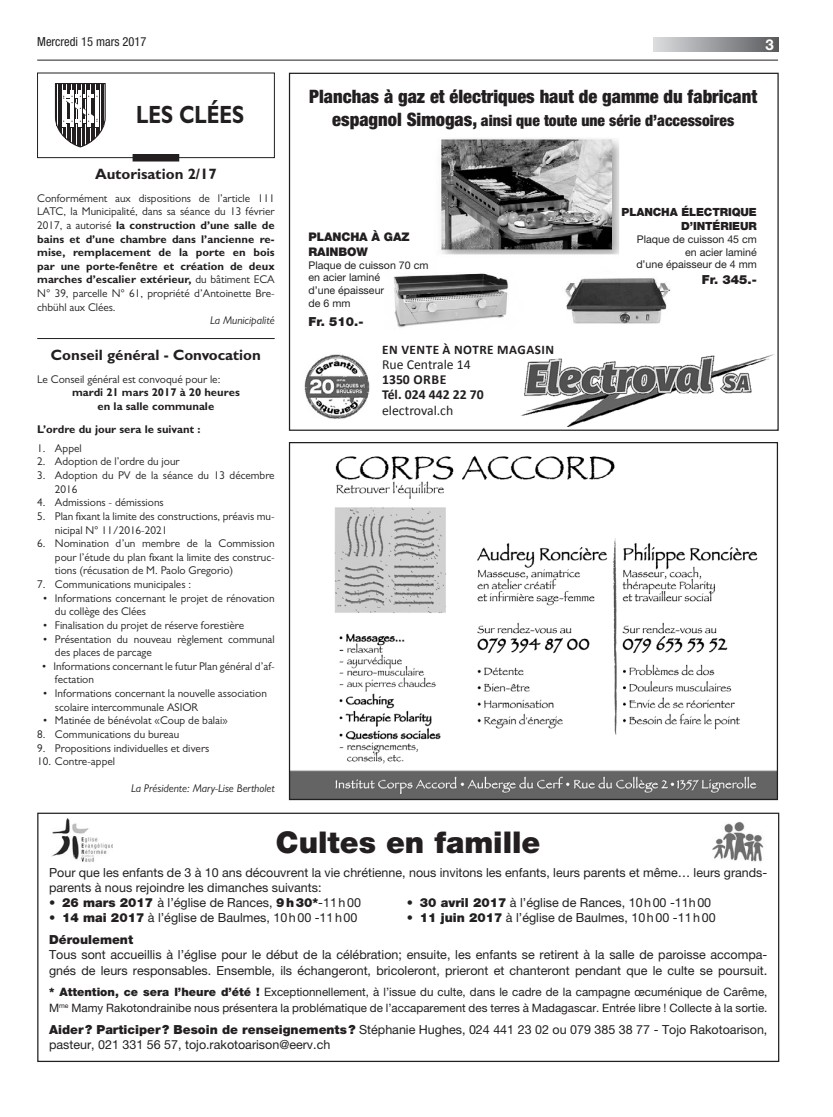
<style>
.page{position:relative;width:833px;height:1117px;background:#fff}
.page>*{position:absolute;margin:0;border:0;box-sizing:border-box;transform-origin:0 0}
.t1{font:900 30px "Helvetica Neue LT Pro";color:#231f20}
.t2{font:700 25px "Gill Sans MT Pro";color:#231f20;scale:.8 1}
.t3{font:900 condensed 18.5px "Helvetica Neue LT Pro";color:#231f20}
.t4{font:900 condensed 15.62px "Helvetica Neue LT Pro";color:#231f20}
.t5{font:700 15px "Gill Sans MT Pro";color:#231f20}
.t6{font:700 15px "Helvetica Neue LT Pro";color:#fff}
.t7{font:13.75px "Calibri";color:#231f20}
.t8{font:700 13.75px/15px "Calibri";color:#231f20}
.t9{font:700 13.12px "Calibri";letter-spacing:.04em;color:#231f20}
.t10{font:12.5px/15px "Helvetica Neue LT Pro";color:#231f20}
.t11{font:900 12.5px "Helvetica Neue LT Pro";color:#231f20}
.t12{font:condensed 12.5px "Helvetica Neue LT Pro";color:#231f20}
.t13{font:900 11.88px/15px "Helvetica Neue LT Pro";letter-spacing:-.01em;color:#231f20}
.t14{font:11.5px/15.8px "Helvetica Neue LT Pro";color:#231f20}
.t15{font:11.25px/13.6px "Gill Sans MT Pro";color:#231f20}
.t16{font:700 11.25px/13.6px "Gill Sans MT Pro";color:#231f20;text-align:center}
.t17{font:italic 11.25px "Gill Sans MT Pro";color:#231f20}
.t18{font:900 11.25px/13.8px "Helvetica Neue LT Pro";letter-spacing:-.01em;color:#231f20;text-align:right}
.t19{font:10.62px/12.8px "Helvetica Neue LT Pro";color:#231f20}
.s1{font-weight:700}
.s2{font-size:18.5px}
.s3{font-weight:900}
.s4{font-size:13.12px}
</style>
<div class="page">
<svg style="left:654px;top:37px;width:124px;height:14px;background:#9a9b9e"></svg>
<hr style="left:37px;top:60px;width:741px;height:1px;background:#231f20">
<img style="left:521px;top:354px;width:253px;height:73px">
<img style="left:304px;top:354px;width:66px;height:65px">
<img style="left:393px;top:138px;width:278px;height:190px">
<img style="left:291px;top:455px;width:485px;height:343px">
<div style="left:37px;top:812px;width:742px;height:249px;border:1px solid #231f20"></div>
<img style="left:51px;top:818px;width:61px;height:44px">
<img style="left:712px;top:821px;width:52px;height:41px">
<hr style="left:37px;top:338px;width:238px;height:1px;background:#231f20">
<svg style="left:55px;top:83px;width:51px;height:64px"></svg>
<div style="left:37px;top:73px;width:238px;height:85px;border:1px solid #231f20"></div>
<div style="left:133px;top:154px;width:46px;height:7px;background:#231f20"></div>
<p class="t12" style="left:37px;top:34px;width:111px">Mercredi 15 mars 2017</p>
<h3 class="t6" style="left:765px;top:35px;width:10px">3</h3>
<h2 class="t2" style="left:136px;top:99px;width:136px">LES CLÉES</h2>
<h3 class="t5" style="left:95px;top:165px;width:123px">Autorisation 2/17</h3>
<p class="t15" style="left:37px;top:191px;width:239px;text-align:justify">Conformément aux dispositions de l’article 111<br>LATC, la Municipalité, dans sa séance du 13 février 2017, a autorisé <span class="s1">la construction d’une salle de bains et d’une chambre dans l’ancienne re&shy;mise, remplacement de la porte en bois par une porte-fenêtre et création de deux marches d’escalier extérieur,</span> du bâtiment ECA N° 39, parcelle N° 61, propriété d’Antoinette Bre&shy;chbühl aux Clées.</p>
<p class="t17" style="left:210px;top:314px;width:66px">La Municipalité</p>
<h3 class="t5" style="left:51px;top:345px;width:212px">Conseil général - Convocation</h3>
<p class="t15" style="left:37px;top:372px;width:185px">Le Conseil général est convoqué pour le:</p>
<p class="t16" style="left:72px;top:385px;width:169px">mardi 21 mars 2017 à 20 heures en la salle communale</p>
<p class="t16" style="left:37px;top:422px;width:165px">L’ordre du jour sera le suivant :</p>
<p class="t15" style="left:37px;top:441px;width:46px">1. Appel</p>
<p class="t15" style="left:37px;top:454px;width:144px">2. Adoption de l’ordre du jour</p>
<p class="t15" style="left:55px;top:468px;width:221px;text-indent:-18px">3. Adoption du PV de la séance du 13 décembre<br>2016</p>
<p class="t15" style="left:37px;top:495px;width:128px">4. Admissions - démissions</p>
<p class="t15" style="left:55px;top:509px;width:221px;text-indent:-18px">5. Plan fixant la limite des constructions, préavis mu&shy;nicipal N° 11/2016-2021</p>
<p class="t15" style="left:55px;top:536px;width:221px;text-align:justify;text-indent:-18px">6. Nomination d’un membre de la Commission pour l’étude du plan fixant la limite des construc&shy;tions (récusation de M. Paolo Gregorio)</p>
<p class="t15" style="left:37px;top:577px;width:155px">7. Communications municipales :</p>
<p class="t15" style="left:55px;top:591px;width:221px;text-indent:-12px">• Informations concernant le projet de rénovation du collège des Clées</p>
<p class="t15" style="left:43px;top:618px;width:203px">• Finalisation du projet de réserve forestière</p>
<p class="t15" style="left:55px;top:631px;width:221px;text-indent:-12px">• Présentation du nouveau règlement communal des places de parcage</p>
<p class="t15" style="left:55px;top:659px;width:221px;text-indent:-13px">• Informations concernant le futur Plan général d’af&shy;fectation</p>
<p class="t15" style="left:55px;top:686px;width:213px;text-indent:-12px">• Informations concernant la nouvelle association scolaire intercommunale ASIOR</p>
<p class="t15" style="left:43px;top:713px;width:187px">• Matinée de bénévolat «Coup de balai»</p>
<p class="t15" style="left:37px;top:727px;width:143px">8. Communications du bureau</p>
<p class="t15" style="left:37px;top:740px;width:174px">9. Propositions individuelles et divers</p>
<p class="t15" style="left:37px;top:754px;width:79px">10. Contre-appel</p>
<p class="t17" style="left:131px;top:781px;width:145px">La Présidente: Mary-Lise Bertholet</p>
<h3 class="t3" style="left:309px;top:85px;width:449px">Planchas à gaz et électriques haut de gamme du fabricant</h3>
<h3 class="t4" style="left:332px;top:110px;width:403px"><span class="s2">espagnol Simogas,</span> ainsi que toute une série d’accessoires</h3>
<p class="t13" style="left:308px;top:229px;width:103px">PLANCHA À GAZ<br>RAINBOW</p>
<p class="t19" style="left:308px;top:258px;width:121px">Plaque de cuisson 70 cm en acier laminé<br>d’une épaisseur<br>de 6 mm</p>
<p class="t11" style="left:308px;top:313px;width:56px">Fr. 510.-</p>
<p class="t9" style="left:382px;top:342px;width:173px">EN VENTE À NOTRE MAGASIN</p>
<p class="t7" style="left:382px;top:356px;width:90px">Rue Centrale 14</p>
<p class="t8" style="left:382px;top:371px;width:103px">1350 ORBE<br>Tél. 024 442 22 70</p>
<p class="t7" style="left:382px;top:402px;width:73px">electroval.ch</p>
<p class="t18" style="left:621px;top:205px;width:137px">PLANCHA ÉLECTRIQUE<br>D’INTÉRIEUR</p>
<p class="t19" style="left:636px;top:232px;width:122px;text-align:right">Plaque de cuisson 45 cm en acier laminé<br>d’une épaisseur de 4 mm</p>
<p class="t11" style="left:702px;top:271px;width:56px">Fr. 345.-</p>
<h1 class="t1" style="left:276px;top:824px;width:266px">Cultes en famille</h1>
<p class="t10" style="left:49px;top:864px;width:720px">Pour que les enfants de 3 à 10 ans découvrent la vie chrétienne, nous invitons les enfants, leurs parents et même… leurs grands&shy;parents à nous rejoindre les dimanches suivants:</p>
<p class="t10" style="left:49px;top:894px;width:313px">• <span class="s3">26 mars 2017</span> à l’église de Rances, <span class="s3">9h30*</span>-11h00</p>
<p class="t10" style="left:407px;top:894px;width:306px">• <span class="s3">30 avril 2017</span> à l’église de Rances, 10h00 -11h00</p>
<p class="t10" style="left:49px;top:909px;width:310px">• <span class="s3">14 mai 2017</span> à l’église de Baulmes, 10h00 -11h00</p>
<p class="t10" style="left:407px;top:909px;width:310px">• <span class="s3">11 juin 2017</span> à l’église de Baulmes, 10h00 -11h00</p>
<p class="t11" style="left:49px;top:932px;width:86px">Déroulement</p>
<p class="t10" style="left:49px;top:946px;width:720px;line-height:15.8px">Tous sont accueillis à l’église pour le début de la célébration; ensuite, les enfants se retirent à la salle de paroisse accompa&shy;gnés de leurs responsables. Ensemble, ils échangeront, bricoleront, prieront et chanteront pendant que le culte se poursuit<span class="s4">.</span></p>
<p class="t14" style="left:49px;top:984px;width:720px"><span class="s3">* Attention, ce sera l’heure d’été !</span> Exceptionnellement, à l’issue du culte, dans le cadre de la campagne œcuménique de Carême,<br>M<sup>me</sup> Mamy Rakotondrainibe nous présentera la problématique de l’accaparement des terres à Madagascar. Entrée libre ! Collecte à la sortie.</p>
<p class="t10" style="left:49px;top:1021px;width:720px"><span class="s3">Aider? Participer? Besoin de renseignements?</span> Stéphanie Hughes, 024 441 23 02 ou 079 385 38 77 - Tojo Rakotoarison, pasteur, 021 331 56 57, tojo.rakotoarison@eerv.ch</p>
</div>
